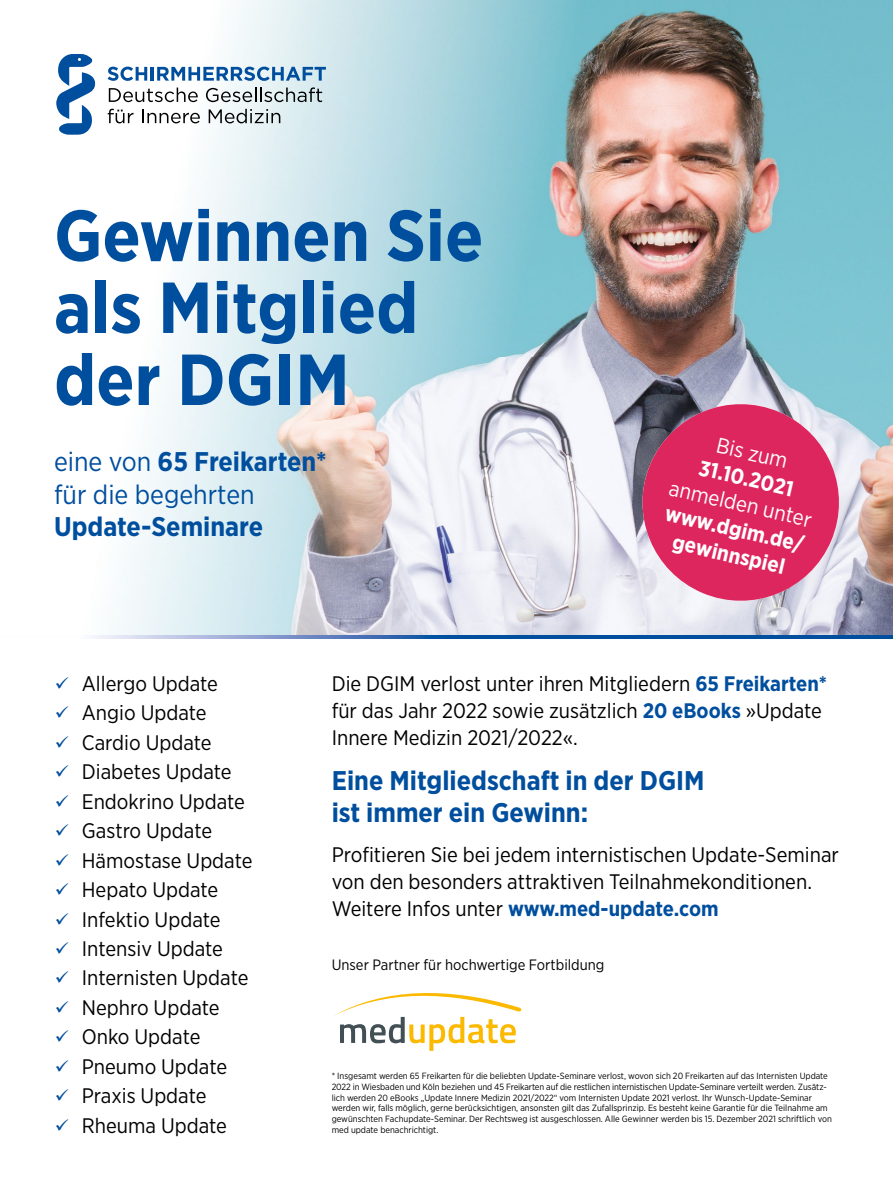
<style>
.page{position:relative;width:893px;height:1187px;background:#fff}
.page>*{position:absolute;margin:0;border:0;box-sizing:border-box;transform-origin:0 0}
.t1{font:72px/72px "Gotham Narrow Bold 3";color:#004e9e}
.t2{font:27px/32.4px "Gotham Narrow Bold 3";color:#004e9e}
.t3{font:27px "Gotham Narrow Book 5";color:#004e9e}
.t4{font:21.6px/26px "Gotham Narrow Bold 3";color:#fff;text-align:center}
.t5{font:21.6px "Gotham Narrow Book 5";color:#fff}
.t6{font:21px/29.4px "Gotham Narrow Book 5";color:#000}
.t7{font:21px "Gotham Narrow Bold 3";color:#004e9e}
.t8{font:15px "Gotham Narrow Book 5";color:#000}
.t9{font:9px/10.8px "Gotham Narrow Book 5";color:#000}
.s1{font-family:"Gotham Narrow Book 5"}
.s2{font-family:"Gotham Narrow Bold 3";color:#004e9e}
.s3{font-family:"Gotham Narrow Book 5";color:#000}
</style>
<div class="page">
<img style="left:94px;top:0;width:799px;height:636px">
<svg style="left:94px;top:636px;width:799px;height:3px;background:#3970b3"></svg>
<svg style="left:108px;top:67px;width:39px;height:14px"></svg>
<hr style="left:151px;top:67px;width:3px;height:14px;background:#004e9e">
<svg style="left:157px;top:67px;width:169px;height:14px"></svg>
<svg style="left:109px;top:87px;width:89px;height:15px"></svg>
<svg style="left:206px;top:87px;width:116px;height:15px"></svg>
<svg style="left:108px;top:109px;width:26px;height:14px"></svg>
<svg style="left:142px;top:109px;width:58px;height:14px"></svg>
<svg style="left:209px;top:109px;width:71px;height:14px"></svg>
<svg style="left:56px;top:54px;width:40px;height:81px"></svg>
<svg style="left:333px;top:993px;width:189px;height:57px"></svg>
<svg style="left:629px;top:391px;width:223px;height:223px;background:#d16289"></svg>
<h1 class="t1" style="left:54px;top:199px;width:431px">Gewinnen Sie als Mitglied der DGIM</h1>
<h2 class="t2" style="left:54px;top:445px;width:274px"><span class="s1">eine von</span> 65 Freikarten*</h2>
<h2 class="t3" style="left:54px;top:477px;width:202px">für die begehrten</h2>
<h2 class="t2" style="left:54px;top:510px;width:211px">Update-Seminare</h2>
<h3 class="t5" style="left:720px;top:431px;width:74px;rotate:13deg">Bis zum</h3>
<h3 class="t4" style="left:702px;top:454px;width:98px;rotate:13deg">31.10.2021</h3>
<h3 class="t5" style="left:673px;top:474px;width:147px;rotate:13deg">anmelden unter</h3>
<h3 class="t4" style="left:669px;top:500px;width:143px;rotate:13deg">www.dgim.de/ gewinnspiel</h3>
<p class="t6" style="left:82px;top:668px;width:172px">Allergo Update<br>Angio Update<br>Cardio Update<br>Diabetes Update<br>Endokrino Update<br>Gastro Update<br>Hämostase Update<br>Hepato Update<br>Infektio Update<br>Intensiv Update<br>Internisten Update<br>Nephro Update<br>Onko Update<br>Pneumo Update<br>Praxis Update<br>Rheuma Update</p>
<h3 class="t6" style="left:332px;top:669px;width:497px;line-height:27px">Die DGIM verlost unter ihren Mitgliedern <span class="s2">65 Freikarten* </span>für das Jahr 2022 sowie zusätzlich <span class="s2">20 eBooks</span> »Update<br>Innere Medizin 2021/2022«.</h3>
<h2 class="t2" style="left:332px;top:764px;width:374px">Eine Mitgliedschaft in der DGIM ist immer ein Gewinn:</h2>
<h3 class="t6" style="left:332px;top:840px;width:509px;line-height:27px">Profitieren Sie bei jedem internistischen Update-Seminar von den besonders attraktiven Teilnahmekonditionen.</h3>
<h3 class="t7" style="left:332px;top:895px;width:389px"><span class="s3">Weitere Infos unter</span> www.med-update.com</h3>
<h3 class="t8" style="left:332px;top:955px;width:274px">Unser Partner für hochwertige Fortbildung</h3>
<p class="t9" style="left:332px;top:1070px;width:502px">* Insgesamt werden 65 Freikarten für die beliebten Update-Seminare verlost, wovon sich 20 Freikarten auf das Internisten Update 2022 in Wiesbaden und Köln beziehen und 45 Freikarten auf die restlichen internistischen Update-Seminare verteilt werden. Zusätz&shy;lich werden 20 eBooks „Update Innere Medizin 2021/2022“ vom Internisten Update 2021 verlost. Ihr Wunsch-Update-Seminar werden wir, falls möglich, gerne berücksichtigen, ansonsten gilt das Zufallsprinzip. Es besteht keine Garantie für die Teilnahme am gewünschten Fachupdate-Seminar. Der Rechtsweg ist ausgeschlossen. Alle Gewinner werden bis 15. Dezember 2021 schriftlich von med update benachrichtigt.</p>
</div>
